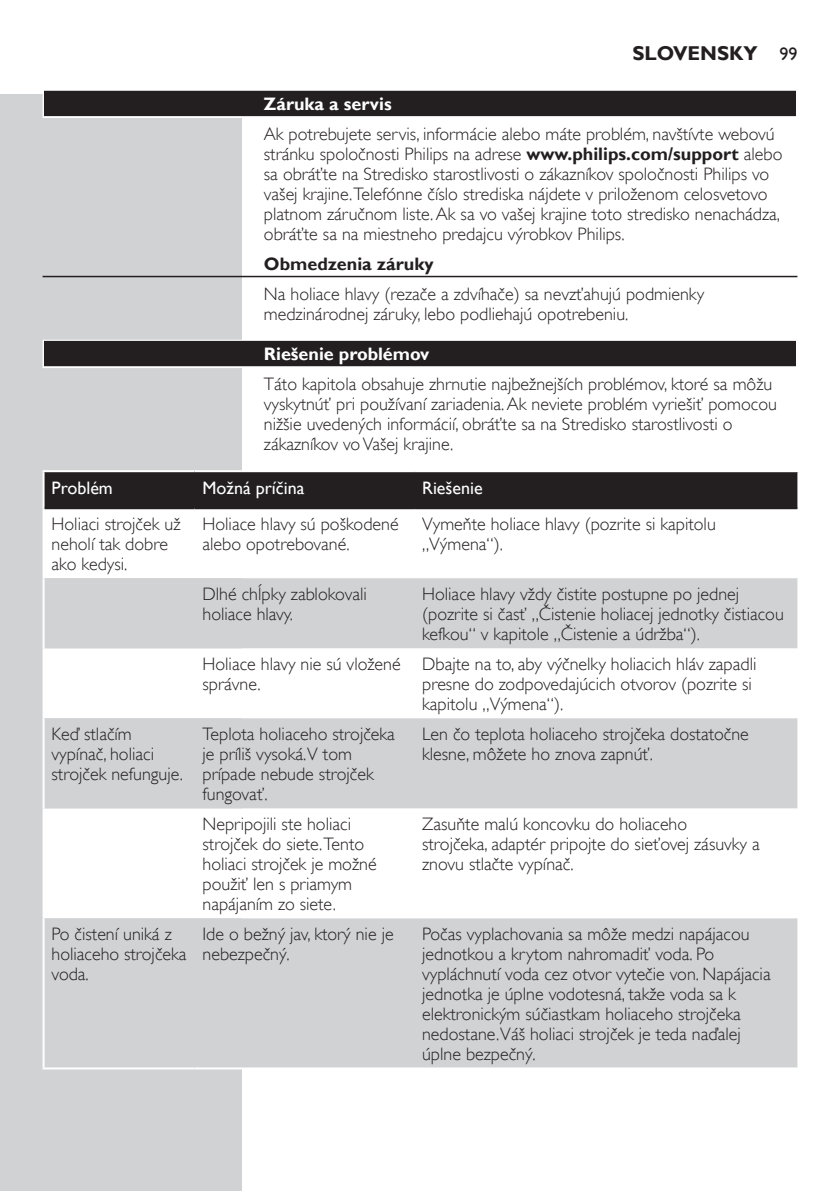
<style>
.page{position:relative;width:840px;height:1191px;background:#fff}
.page>*{position:absolute;margin:0;border:0;box-sizing:border-box;transform-origin:0 0}
.t1{font:700 20px "Gill Sans Alt One WGL";color:#231f20}
.t2{font:18px/20px "Gill Sans Alt One WGL Light";color:#231f20}
.t3{font:700 18px "Gill Sans Alt One WGL";color:#fff}
.t4{font:18px "Gill Sans Alt One WGL";color:#fff}
.t5{font:700 18px "Gill Sans Alt One WGL";color:#231f20}
.s1{font-weight:400;font-size:18px}
.s2{font-family:"Gill Sans Alt One WGL";font-weight:700}
</style>
<div class="page">
<div style="left:0;top:95px;width:241px;height:1096px;background:#d1d2d4"></div>
<div style="left:43px;top:90px;width:754px;height:28px;background:#e4e3e3"></div>
<div style="left:44px;top:91px;width:751px;height:25px;background:#231f20"></div>
<hr style="left:43px;top:276px;width:754px;height:1px;background:#231f20">
<div style="left:43px;top:340px;width:754px;height:28px;background:#cccbcb"></div>
<div style="left:44px;top:341px;width:751px;height:25px;background:#231f20"></div>
<div style="left:45px;top:472px;width:752px;height:35px;background:#231f20"></div>
<svg style="left:45px;top:509px;width:752px;height:69px"></svg>
<svg style="left:45px;top:578px;width:752px;height:489px;fill:#d1d2d4"></svg>
<hr style="left:43px;top:470px;width:151px;height:2px;background:#fff">
<hr style="left:43px;top:472px;width:2px;height:36px;background:#fff">
<hr style="left:194px;top:470px;width:220px;height:2px;background:#fff">
<hr style="left:43px;top:508px;width:2px;height:70px;background:#fff">
<hr style="left:43px;top:578px;width:2px;height:70px;background:#fff">
<hr style="left:43px;top:648px;width:2px;height:70px;background:#fff">
<hr style="left:43px;top:718px;width:2px;height:90px;background:#fff">
<hr style="left:43px;top:808px;width:2px;height:110px;background:#fff">
<hr style="left:43px;top:918px;width:2px;height:149px;background:#fff">
<hr style="left:43px;top:1067px;width:151px;height:2px;background:#fff">
<hr style="left:194px;top:1067px;width:220px;height:2px;background:#fff">
<hr style="left:45px;top:507px;width:149px;height:2px;background:#231f20">
<hr style="left:194px;top:507px;width:220px;height:2px;background:#231f20">
<hr style="left:414px;top:507px;width:383px;height:2px;background:#231f20">
<p class="t1" style="left:632px;top:40px;width:166px">Slovensky <span class="s1">99</span></p>
<p class="t3" style="left:264px;top:92px;width:129px">Záruka a servis</p>
<p class="t2" style="left:264px;top:124px;width:520px">Ak potrebujete servis, informácie alebo máte problém, navštívte webovú stránku spoločnosti Philips na adrese <span class="s2">www.philips.com/support</span> alebo sa obráťte na Stredisko starostlivosti o zákazníkov spoločnosti Philips vo vašej krajine.Telefónne číslo strediska nájdete v priloženom celosvetovo platnom záručnom liste. Ak sa vo vašej krajine toto stredisko nenachádza, obráťte sa na miestneho predajcu výrobkov Philips.</p>
<p class="t5" style="left:264px;top:252px;width:171px">Obmedzenia záruky</p>
<p class="t2" style="left:264px;top:284px;width:441px">Na holiace hlavy (rezače a zdvíhače) sa nevzťahujú podmienky medzinárodnej záruky, lebo podliehajú opotrebeniu.</p>
<p class="t3" style="left:264px;top:342px;width:167px">Riešenie problémov</p>
<p class="t2" style="left:264px;top:374px;width:514px">Táto kapitola obsahuje zhrnutie najbežnejších problémov, ktoré sa môžu vyskytnúť pri používaní zariadenia. Ak neviete problém vyriešiť pomocou nižšie uvedených informácií, obráťte sa na Stredisko starostlivosti o zákazníkov vo Vašej krajine.</p>
<p class="t4" style="left:52px;top:476px;width:63px">Problém</p>
<p class="t4" style="left:202px;top:476px;width:103px">Možná príčina</p>
<p class="t4" style="left:422px;top:476px;width:62px">Riešenie</p>
<p class="t2" style="left:52px;top:514px;width:130px">Holiaci strojček už neholí tak dobre ako kedysi.</p>
<p class="t2" style="left:202px;top:514px;width:197px">Holiace hlavy sú poškodené alebo opotrebované.</p>
<p class="t2" style="left:422px;top:514px;width:295px">Vymeňte holiace hlavy (pozrite si kapitolu „Výmena“).</p>
<p class="t2" style="left:202px;top:584px;width:166px">Dlhé chĺpky zablokovali holiace hlavy.</p>
<p class="t2" style="left:422px;top:584px;width:363px">Holiace hlavy vždy čistite postupne po jednej (pozrite si časť „Čistenie holiacej jednotky čistiacou kefkou“ v kapitole „Čistenie a údržba“).</p>
<p class="t2" style="left:202px;top:654px;width:199px">Holiace hlavy nie sú vložené správne.</p>
<p class="t2" style="left:422px;top:654px;width:335px">Dbajte na to, aby výčnelky holiacich hláv zapadli presne do zodpovedajúcich otvorov (pozrite si kapitolu „Výmena“).</p>
<p class="t2" style="left:52px;top:724px;width:133px">Keď stlačím vypínač, holiaci strojček nefunguje.</p>
<p class="t2" style="left:202px;top:724px;width:194px">Teplota holiaceho strojčeka je príliš vysoká.V tom prípade nebude strojček fungovať.</p>
<p class="t2" style="left:422px;top:724px;width:328px">Len čo teplota holiaceho strojčeka dostatočne klesne, môžete ho znova zapnúť.</p>
<p class="t2" style="left:202px;top:814px;width:175px">Nepripojili ste holiaci strojček do siete.Tento holiaci strojček je možné použiť len s priamym napájaním zo siete.</p>
<p class="t2" style="left:422px;top:814px;width:339px">Zasuňte malú koncovku do holiaceho<br>strojčeka, adaptér pripojte do sieťovej zásuvky a znovu stlačte vypínač.</p>
<p class="t2" style="left:52px;top:924px;width:136px">Po čistení uniká z holiaceho strojčeka voda.</p>
<p class="t2" style="left:202px;top:924px;width:192px">Ide o bežný jav, ktorý nie je nebezpečný.</p>
<p class="t2" style="left:422px;top:924px;width:350px">Počas vyplachovania sa môže medzi napájacou jednotkou a krytom nahromadiť voda. Po vypláchnutí voda cez otvor vytečie von. Napájacia jednotka je úplne vodotesná, takže voda sa k elektronickým súčiastkam holiaceho strojčeka nedostane.Váš holiaci strojček je teda naďalej úplne bezpečný.</p>
</div>
